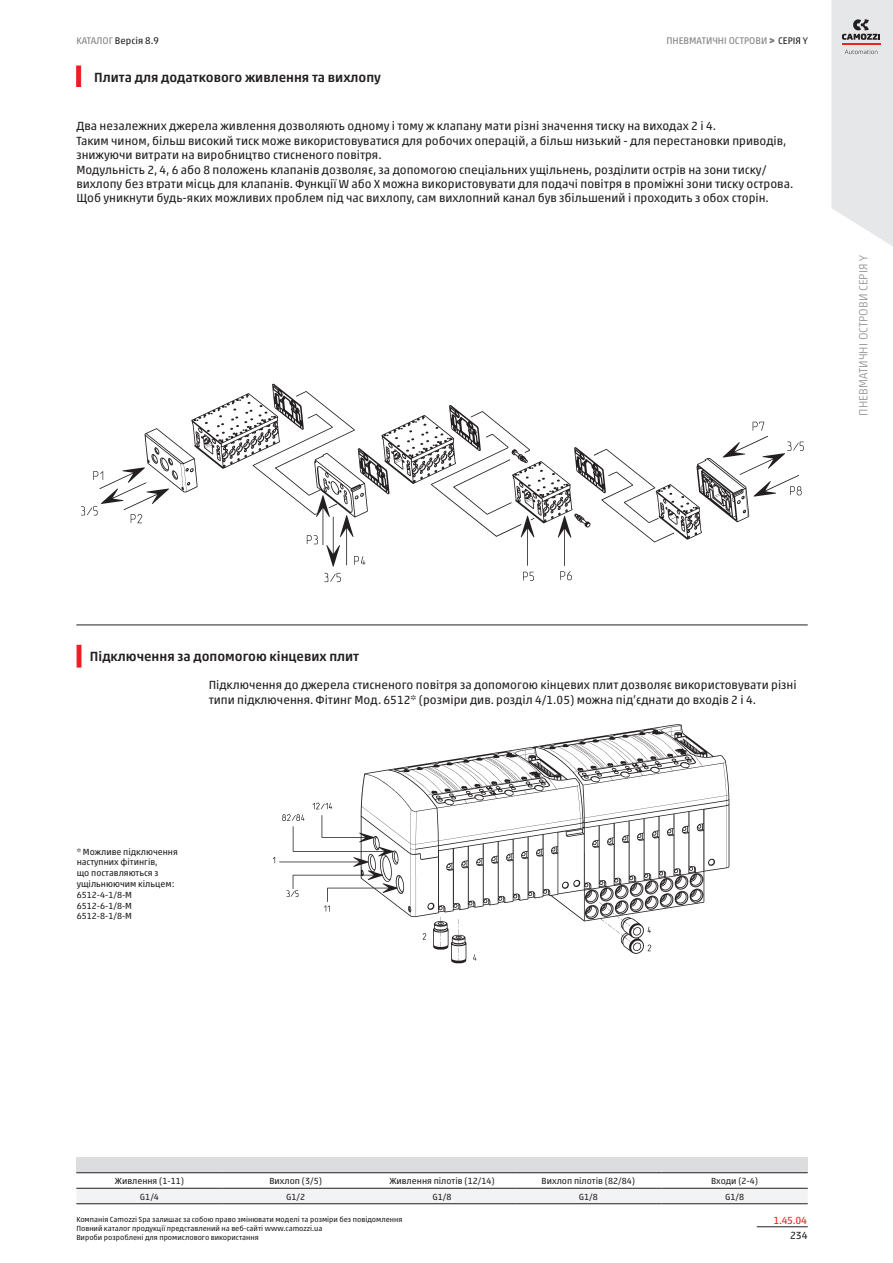
<style>
.page{position:relative;width:893px;height:1263px;background:#fff}
.page>*{position:absolute;margin:0;border:0;box-sizing:border-box;transform-origin:0 0}
.tpblockTitle_value{font:500 13.5px "Akko W1 G";color:#231f20}
.blockTitle_value{font:500 13.5px "Akko W1 G";color:#231f20}
.Description{font:12px/14.4px "Akko W1 G";color:#231f20}
.normal_value{font:12px/14.4px "Akko W1 G";color:#231f20}
.t1{font:300 12px "Akko W1 G";color:#939598}
.secR{font:10.5px "Akko W1 G";color:#e72621}
.sec4R{font:10.5px "Akko W1 G";color:#231f20}
.headTitleR{font:9.75px "Akko W1 G";color:#808285}
.footTitleR{font:9.75px "Akko W1 G";color:#231f20}
.note_value{font:9px/10.8px "Akko W1 G";color:#231f20}
.models_header{font:9px "Akko W1 G";color:#231f20}
.models_cell{font:9px "Akko W1 G";color:#231f20}
.footNotesR{font:7.5px "Akko W1 G";color:#231f20}
.s1{color:#808285}
.s2{font-size:9px}
.s3{color:#231f20}
</style>
<div class="page">
<hr style="left:757px;top:1226px;width:51px;height:1px;background:#231f20">
<svg style="left:831px;top:0;width:62px;height:246px;background:#e4e4e6"></svg>
<hr style="left:76px;top:625px;width:732px;height:1px;background:#231f20">
<img style="left:81px;top:383px;width:723px;height:200px">
<svg style="left:76px;top:66px;width:5px;height:21px"></svg>
<hr style="left:77px;top:645px;width:4px;height:22px;background:#ee1d23">
<div style="left:76px;top:1157px;width:732px;height:16px;background:#dcdddf"></div>
<div style="left:77px;top:1189px;width:730px;height:14px;background:#f2f3f4"></div>
<hr style="left:76px;top:1203px;width:147px;height:1px;background:#231f20">
<hr style="left:223px;top:1203px;width:146px;height:1px;background:#231f20">
<hr style="left:369px;top:1203px;width:146px;height:1px;background:#231f20">
<hr style="left:515px;top:1203px;width:146px;height:1px;background:#231f20">
<hr style="left:661px;top:1203px;width:147px;height:1px;background:#231f20">
<hr style="left:76px;top:1172px;width:147px;height:1px;background:#231f20">
<hr style="left:76px;top:1188px;width:147px;height:1px;background:#231f20">
<hr style="left:223px;top:1172px;width:146px;height:1px;background:#231f20">
<hr style="left:223px;top:1188px;width:146px;height:1px;background:#231f20">
<hr style="left:369px;top:1172px;width:146px;height:1px;background:#231f20">
<hr style="left:369px;top:1188px;width:146px;height:1px;background:#231f20">
<hr style="left:515px;top:1172px;width:146px;height:1px;background:#231f20">
<hr style="left:515px;top:1188px;width:146px;height:1px;background:#231f20">
<hr style="left:661px;top:1172px;width:147px;height:1px;background:#231f20">
<hr style="left:661px;top:1188px;width:147px;height:1px;background:#231f20">
<img style="left:273px;top:724px;width:457px;height:240px">
<p class="footTitleR" style="left:76px;top:33px;width:84px"><span class="s1">КАТАЛОГ</span> Версія 8.9</p>
<p class="headTitleR" style="left:666px;top:33px;width:143px">ПНЕВМАТИЧНІ ОСТРОВИ <span class="s2">&gt;</span> <span class="s3">СЕРІЯ Y</span></p>
<p class="tpblockTitle_value" style="left:94px;top:67px;width:288px">Плита для додаткового живлення та вихлопу</p>
<p class="Description" style="left:76px;top:118px;width:641px">Два незалежних джерела живлення дозволяють одному і тому ж клапану мати різні значення тиску на виходах 2 і 4.</p>
<p class="Description" style="left:76px;top:133px;width:712px">Таким чином, більш високий тиск може використовуватися для робочих операцій, а більш низький - для перестановки приводів, знижуючи витрати на виробництво стисненого повітря.</p>
<p class="Description" style="left:76px;top:161px;width:718px">Модульність 2, 4, 6 або 8 положень клапанів дозволяє, за допомогою спеціальних ущільнень, розділити острів на зони тиску/ вихлопу без втрати місць для клапанів. Функції W або X можна використовувати для подачі повітря в проміжні зони тиску острова.</p>
<p class="Description" style="left:76px;top:190px;width:694px">Щоб уникнути будь-яких можливих проблем під час вихлопу, сам вихлопний канал був збільшений і проходить з обох сторін.</p>
<p class="t1" style="left:855px;top:416px;width:162px;rotate:-90deg">ПНЕВМАТИЧНІ ОСТРОВИ СЕРІЯ Y</p>
<p class="blockTitle_value" style="left:90px;top:647px;width:271px">Підключення за допомогою кінцевих плит</p>
<p class="normal_value" style="left:209px;top:677px;width:589px">Підключення до джерела стисненого повітря за допомогою кінцевих плит дозволяє використовувати різні типи підключення. Фітинг Мод. 6512* (розміри див. розділ 4/1.05) можна під’єднати до входів 2 і 4.</p>
<p class="note_value" style="left:77px;top:845px;width:103px">* Можливе підключення наступних фітингів,<br>що поставляються з ущільнюючим кільцем:<br>6512-4-1/8-M<br>6512-6-1/8-M<br>6512-8-1/8-M</p>
<p class="models_header" style="left:115px;top:1174px;width:71px">Живлення (1-11)</p>
<p class="models_header" style="left:269px;top:1174px;width:54px">Вихлоп (3/5)</p>
<p class="models_header" style="left:389px;top:1174px;width:107px">Живлення пілотів (12/14)</p>
<p class="models_header" style="left:542px;top:1174px;width:95px">Вихлоп пілотів (82/84)</p>
<p class="models_header" style="left:711px;top:1174px;width:49px">Входи (2-4)</p>
<p class="models_cell" style="left:140px;top:1190px;width:20px">G1/4</p>
<p class="models_cell" style="left:286px;top:1190px;width:20px">G1/2</p>
<p class="models_cell" style="left:433px;top:1190px;width:20px">G1/8</p>
<p class="models_cell" style="left:579px;top:1190px;width:20px">G1/8</p>
<p class="models_cell" style="left:725px;top:1190px;width:20px">G1/8</p>
<p class="footNotesR" style="left:76px;top:1214px;width:328px">Компанія Camozzi Spa залишає за собою право змінювати моделі та розміри без повідомлення</p>
<p class="footNotesR" style="left:76px;top:1223px;width:248px">Повний каталог продукції представлений на веб-сайті www.camozzi.ua</p>
<p class="footNotesR" style="left:76px;top:1232px;width:184px">Вироби розроблені для промислового використання</p>
<p class="secR" style="left:773px;top:1212px;width:35px">1.45.04</p>
<p class="sec4R" style="left:790px;top:1228px;width:19px">234</p>
</div>
